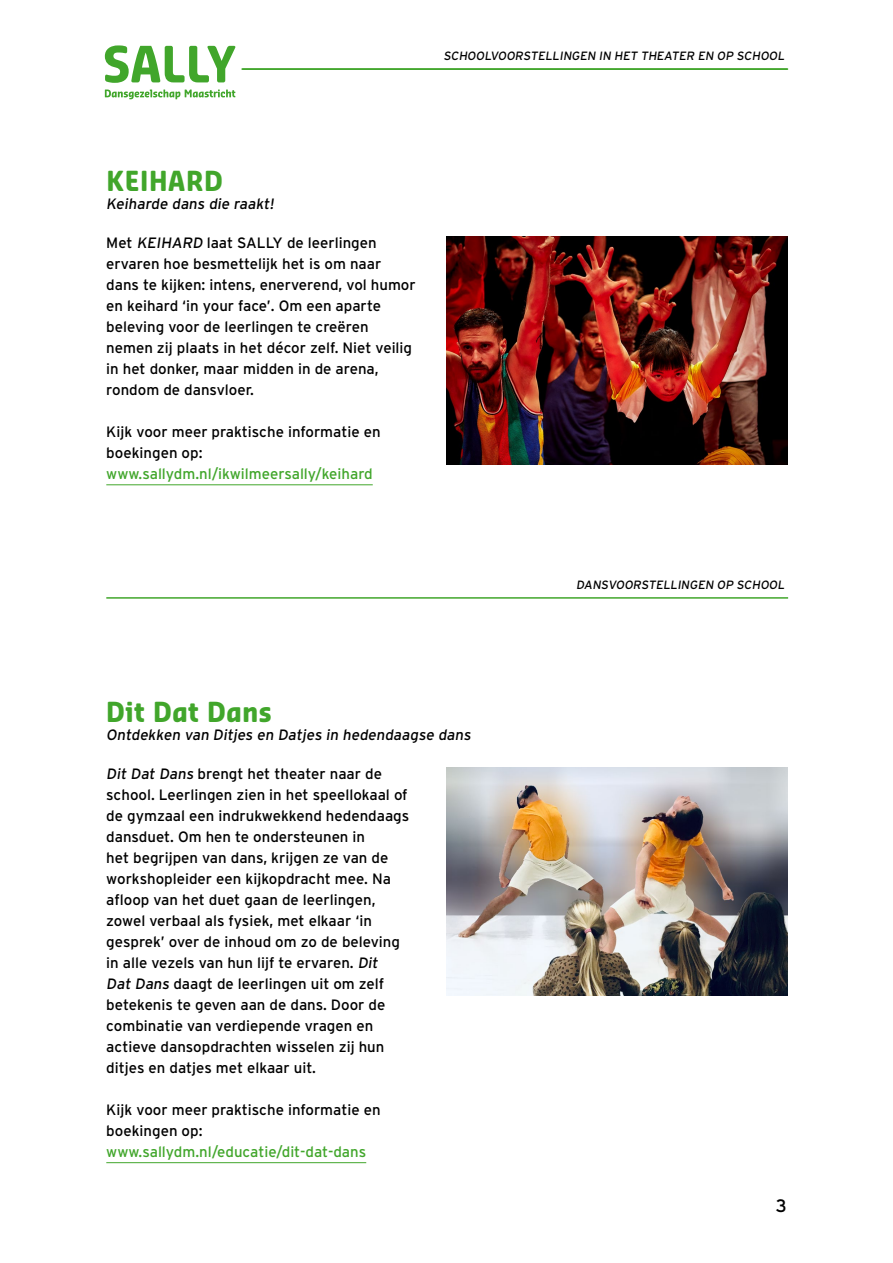
<style>
.page{position:relative;width:893px;height:1263px;background:#fff}
.page>*{position:absolute;margin:0;border:0;box-sizing:border-box;transform-origin:0 0}
.t1{font:700 27px "Sansa Con Soft Pro";letter-spacing:.025em;color:#41a62b}
.t2{font:18px "Interstate";color:#000}
.t3{font:15px/21px "Interstate";color:#000}
.t4{font:15px "Interstate";color:#41a62b}
.t5{font:12px "Interstate";color:#000}
</style>
<div class="page">
<hr style="left:106px;top:1162px;width:260px;height:1px;background:#41a62b">
<img style="left:446px;top:768px;width:341px;height:227px">
<hr style="left:106px;top:484px;width:267px;height:1px;background:#41a62b">
<img style="left:446px;top:237px;width:341px;height:227px">
<hr style="left:242px;top:68px;width:546px;height:2px;background:#41a62b">
<svg style="left:105px;top:45px;width:130px;height:38px"></svg>
<svg style="left:105px;top:90px;width:130px;height:9px"></svg>
<hr style="left:106px;top:597px;width:682px;height:2px;background:#41a62b">
<p class="t5" style="left:443px;top:49px;width:344px">SCHOOLVOORSTELLINGEN IN HET THEATER EN OP SCHOOL</p>
<h1 class="t1" style="left:106px;top:163px;width:118px">KEIHARD</h1>
<p class="t3" style="left:106px;top:193px;width:172px">Keiharde dans die raakt!</p>
<p class="t3" style="left:106px;top:232px;width:311px">Met KEIHARD laat SALLY de leerlingen ervaren hoe besmettelijk het is om naar dans te kijken: intens, enerverend, vol humor en keihard ‘in your face’. Om een aparte beleving voor de leerlingen te creëren nemen zij plaats in het décor zelf. Niet veilig in het donker, maar midden in de arena, rondom de dansvloer.</p>
<p class="t3" style="left:106px;top:421px;width:276px">Kijk voor meer praktische informatie en boekingen op:</p>
<p class="t4" style="left:106px;top:465px;width:268px">www.sallydm.nl/ikwilmeersally/keihard</p>
<p class="t5" style="left:576px;top:578px;width:212px">DANSVOORSTELLINGEN OP SCHOOL</p>
<h1 class="t1" style="left:106px;top:694px;width:167px">Dit Dat Dans</h1>
<p class="t3" style="left:106px;top:724px;width:368px">Ontdekken van Ditjes en Datjes in hedendaagse dans</p>
<p class="t3" style="left:106px;top:763px;width:305px">Dit Dat Dans brengt het theater naar de school. Leerlingen zien in het speellokaal of de gymzaal een indrukwekkend hedendaags dansduet. Om hen te ondersteunen in<br>het begrijpen van dans, krijgen ze van de workshopleider een kijkopdracht mee. Na afloop van het duet gaan de leerlingen, zowel verbaal als fysiek, met elkaar ‘in gesprek’ over de inhoud om zo de beleving in alle vezels van hun lijf te ervaren. Dit Dat Dans daagt de leerlingen uit om zelf betekenis te geven aan de dans. Door de combinatie van verdiepende vragen en actieve dansopdrachten wisselen zij hun ditjes en datjes met elkaar uit.</p>
<p class="t3" style="left:106px;top:1099px;width:276px">Kijk voor meer praktische informatie en boekingen op:</p>
<p class="t4" style="left:106px;top:1143px;width:261px">www.sallydm.nl/educatie/dit-dat-dans</p>
<p class="t2" style="left:776px;top:1195px;width:13px">3</p>
</div>
